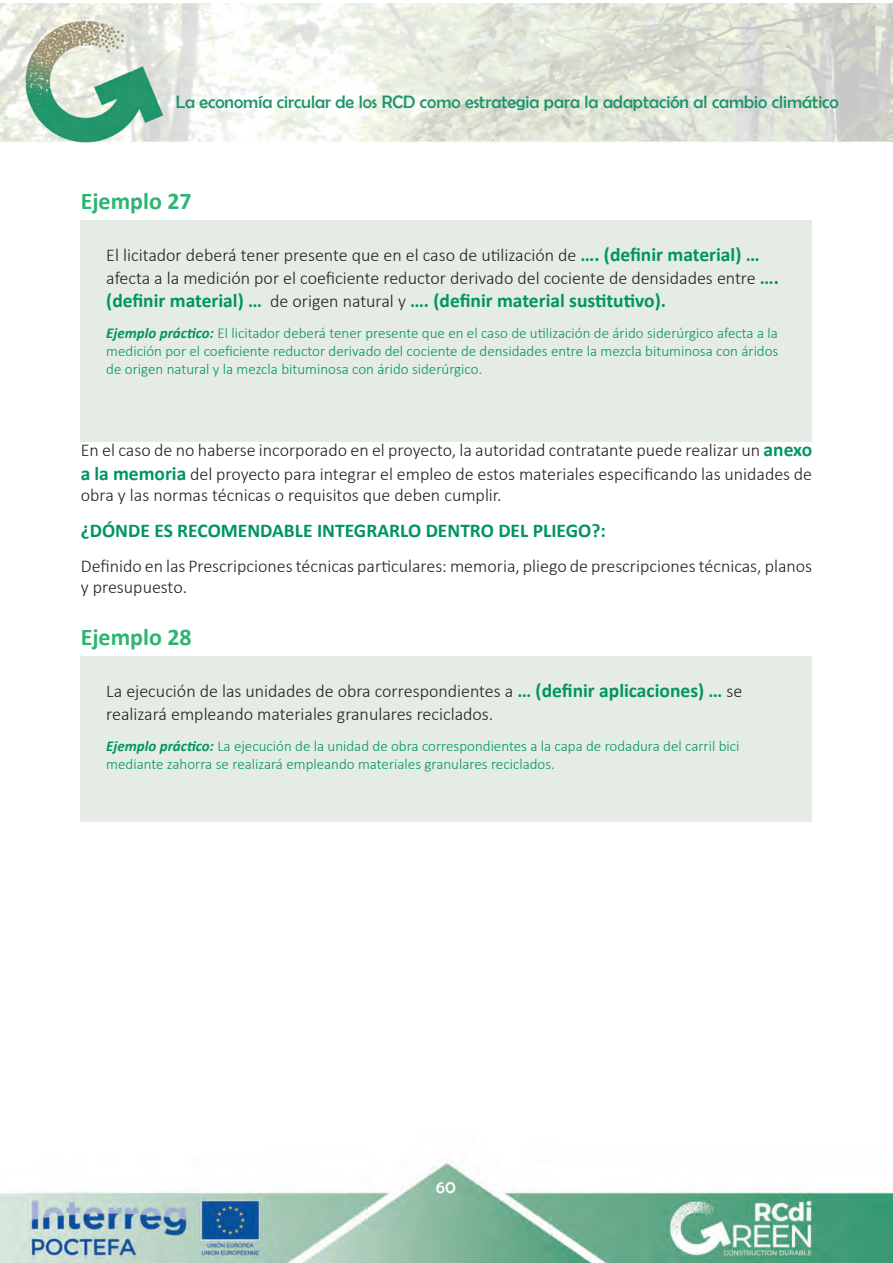
<style>
.page{position:relative;width:893px;height:1263px;background:#fff}
.page>*{position:absolute;margin:0;border:0;box-sizing:border-box;transform-origin:0 0}
.Encabezado_ejemplos{font:700 24px "Calibri";color:#2bb572}
.t1{font:700 19.5px "Calibri";color:#00955f}
.t2{font:300 18px/23.4px "Calibri";color:#231f20}
.t3{font:18px "Berlin Sans FB";color:#1e946b}
.t4{font:18px "Berlin Sans FB";color:#fff}
.t5{font:300 15px/18px "Calibri";color:#00955f;text-align:justify}
.s1{font-weight:700;font-size:19.5px;color:#00955f}
.s2{font-weight:300;font-size:18px;color:#231f20}
.s3{font-weight:700;font-style:italic}
</style>
<div class="page">
<div style="left:81px;top:220px;width:731px;height:222px;background:#e4ece5"></div>
<div style="left:81px;top:656px;width:731px;height:166px;background:#e4ece5"></div>
<img style="left:0;top:3px;width:893px;height:140px">
<img style="left:0;top:1160px;width:893px;height:103px">
<p class="t3" style="left:176px;top:91px;width:664px">La economía circular de los RCD como estrategia para la adaptación al cambio climático</p>
<p class="Encabezado_ejemplos" style="left:81px;top:184px;width:112px">Ejemplo 27</p>
<p class="t2" style="left:106px;top:243px;width:674px">El licitador deberá tener presente que en el caso de utilización de <span class="s1">…. (definir material) … </span>afecta a la medición por el coeficiente reductor derivado del cociente de densidades entre <span class="s1">….</span></p>
<p class="t1" style="left:106px;top:287px;width:561px">(definir material) … <span class="s2">de origen natural y</span> …. (definir material sustitutivo).</p>
<p class="t5" style="left:106px;top:324px;width:674px"><span class="s3">Ejemplo práctico:</span> El licitador deberá tener presente que en el caso de utilización de árido siderúrgico afecta a la medición por el coeficiente reductor derivado del cociente de densidades entre la mezcla bituminosa con áridos de origen natural y la mezcla bituminosa con árido siderúrgico.</p>
<p class="t2" style="left:81px;top:438px;width:733px">En el caso de no haberse incorporado en el proyecto, la autoridad contratante puede realizar un <span class="s1">anexo a la memoria</span> del proyecto para integrar el empleo de estos materiales especificando las unidades de</p>
<p class="t2" style="left:81px;top:483px;width:422px">obra y las normas técnicas o requisitos que deben cumplir.</p>
<p class="t1" style="left:81px;top:517px;width:527px">¿DÓNDE ES RECOMENDABLE INTEGRARLO DENTRO DEL PLIEGO?:</p>
<p class="t2" style="left:81px;top:555px;width:733px;line-height:21.6px">Definido en las Prescripciones técnicas particulares: memoria, pliego de prescripciones técnicas, planos y presupuesto.</p>
<p class="Encabezado_ejemplos" style="left:81px;top:620px;width:112px">Ejemplo 28</p>
<p class="t2" style="left:106px;top:679px;width:638px">La ejecución de las unidades de obra correspondientes a <span class="s1">… (definir aplicaciones) …</span> se realizará empleando materiales granulares reciclados.</p>
<p class="t5" style="left:106px;top:736px;width:635px"><span class="s3">Ejemplo práctico:</span> La ejecución de la unidad de obra correspondientes a la capa de rodadura del carril bici mediante zahorra se realizará empleando materiales granulares reciclados.</p>
<p class="t4" style="left:436px;top:1177px;width:21px">60</p>
</div>
